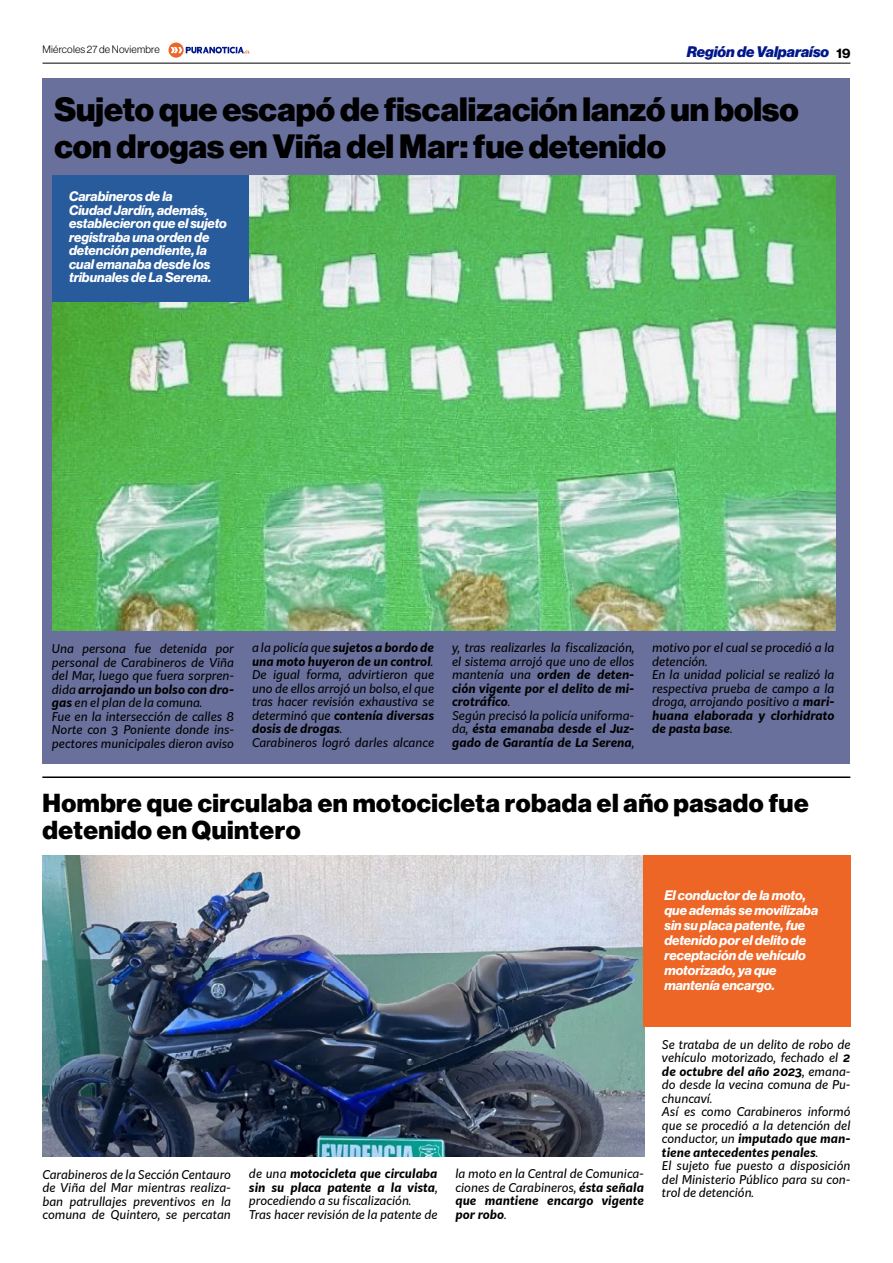
<style>
.page{position:relative;width:893px;height:1263px;background:#fff}
.page>*{position:absolute;margin:0;border:0;box-sizing:border-box;transform-origin:0 0}
.t1{font:900 33px/37.5px "Neue Haas Display";color:#000}
.t2{font:900 25.5px/27px "Neue Haas Display";letter-spacing:.02em;color:#000}
.t3{font:italic 900 15px "Neue Haas Display";color:#00178a}
.t4{font:italic 700 13.5px/15px "Neue Haas Display";color:#fff}
.t5{font:italic 12px/13.5px "Kit Sans";color:#000}
.t6{font:10.5px "N Haas Grotesk DS Pro 45 Lt";letter-spacing:.02em;color:#000}
.s1{font-family:"N Haas Grotesk DS Pro 75 Bd";font-weight:400;font-style:normal;font-size:13.5px;color:#000}
.s2{font-weight:700}
</style>
<div class="page">
<hr style="left:43px;top:63px;width:807px;height:1px;background:#000">
<svg style="left:168px;top:43px;width:82px;height:15px"></svg>
<div style="left:42px;top:78px;width:808px;height:686px;background:#68709b"></div>
<hr style="left:42px;top:776px;width:808px;height:2px;background:#000">
<img style="left:42px;top:856px;width:602px;height:301px">
<div style="left:643px;top:856px;width:207px;height:171px;background:#ed6626"></div>
<img style="left:52px;top:176px;width:783px;height:454px">
<div style="left:52px;top:175px;width:197px;height:127px;background:#275b9b"></div>
<p class="t6" style="left:43px;top:44px;width:119px">Miércoles 27 de Noviembre</p>
<p class="t3" style="left:687px;top:43px;width:165px">Región de Valparaíso <span class="s1">19</span></p>
<h1 class="t1" style="left:55px;top:91px;width:746px">Sujeto que escapó de fiscalización lanzó un bolso con drogas en Viña del Mar: fue detenido</h1>
<p class="t4" style="left:69px;top:190px;width:159px;line-height:13.5px">Carabineros de la<br>Ciudad Jardín, además, establecieron que el sujeto registraba una orden de detención pendiente, la cual emanaba desde los tribunales de La Serena.</p>
<p class="t5" style="left:52px;top:641px;width:184px">Una persona fue detenida por personal de Carabineros de Viña del Mar, luego que fuera sorpren&shy;dida <span class="s2">arrojando un bolso con dro&shy;gas</span> en el plan de la comuna.<br>Fue en la intersección de calles 8<br>Norte con 3 Poniente donde ins&shy;pectores municipales dieron aviso</p>
<p class="t5" style="left:252px;top:640px;width:184px">a la policía que <span class="s2">sujetos a bordo de una moto huyeron de un control</span>.<br>De igual forma, advirtieron que uno de ellos arrojó un bolso, el que tras hacer revisión exhaustiva se determinó que <span class="s2">contenía diversas dosis de drogas</span>.<br>Carabineros logró darles alcance</p>
<p class="t5" style="left:452px;top:640px;width:184px">y, tras realizarles la fiscalización, el sistema arrojó que uno de ellos mantenía una <span class="s2">orden de deten&shy;ción vigente por el delito de mi&shy;crotráfico</span>.<br>Según precisó la policía uniforma&shy;da, <span class="s2">ésta emanaba desde el Juz&shy;gado de Garantía de La Serena</span>,</p>
<p class="t5" style="left:652px;top:640px;width:184px">motivo por el cual se procedió a la detención.<br>En la unidad policial se realizó la respectiva prueba de campo a la droga, arrojando positivo a <span class="s2">mari&shy;huana elaborada y clorhidrato de pasta base</span>.</p>
<h2 class="t2" style="left:42px;top:789px;width:768px">Hombre que circulaba en motocicleta robada el año pasado fue detenido en Quintero</h2>
<p class="t4" style="left:664px;top:888px;width:155px">El conductor de la moto, que además se movilizaba sin su placa patente, fue detenido por el delito de receptación de vehículo motorizado, ya que mantenía encargo.</p>
<p class="t5" style="left:42px;top:1167px;width:190px;text-align:justify">Carabineros de la Sección Centauro de Viña del Mar mientras realiza&shy;ban patrullajes preventivos en la comuna de Quintero, se percatan</p>
<p class="t5" style="left:249px;top:1166px;width:190px">de una <span class="s2">motocicleta que circulaba sin su placa patente a la vista</span>, procediendo a su fiscalización.<br>Tras hacer revisión de la patente de</p>
<p class="t5" style="left:455px;top:1166px;width:190px;text-align:justify">la moto en la Central de Comunica&shy;ciones de Carabineros, <span class="s2">ésta señala que mantiene encargo vigente por robo</span>.</p>
<p class="t5" style="left:662px;top:1037px;width:190px">Se trataba de un delito de robo de vehículo motorizado, fechado el <span class="s2">2 de octubre del año 2023</span>, emana&shy;do desde la vecina comuna de Pu&shy;chuncaví.<br>Así es como Carabineros informó que se procedió a la detención del conductor, un <span class="s2">imputado que man&shy;tiene antecedentes penales</span>.<br>El sujeto fue puesto a disposición del Ministerio Público para su con&shy;trol de detención.</p>
</div>
